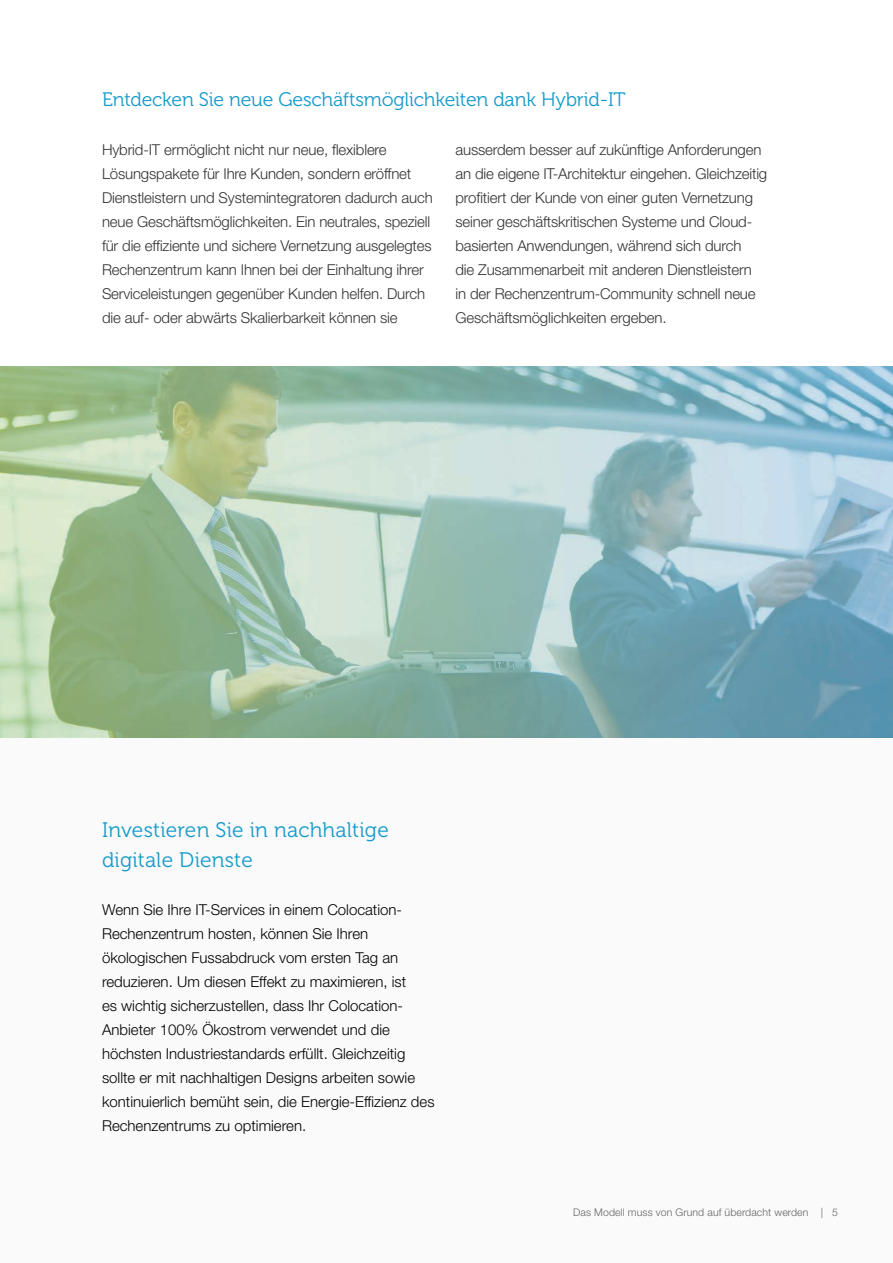
<style>
.page{position:relative;width:893px;height:1263px;background:#fff}
.page>*{position:absolute;margin:0;border:0;box-sizing:border-box;transform-origin:0 0}
.Into_-_Text__Grey{font:21px/30.2px "Museo 300";letter-spacing:.01em;color:#169acb}
.Into_-_Text__Grey-2{font:19.5px "Museo 300";letter-spacing:-.01em;color:#169acb}
.Into_-_Text__Grey-3{font:300 15px/24px "Helvetica Neue LT Std";letter-spacing:-.01em;color:#333}
.Into_-_Text__Grey-4{font:300 15px/24px "Helvetica Neue LT Std";color:#000}
.Into_-_Text__Grey-5{font:300 10.5px "Helvetica Neue LT Std";letter-spacing:.01em;color:#656568}
</style>
<div class="page">
<div style="left:0;top:737px;width:893px;height:526px;background:#f9faf9"></div>
<img style="left:0;top:366px;width:893px;height:371px">
<p class="Into_-_Text__Grey-2" style="left:102px;top:88px;width:525px">Entdecken Sie neue Geschäftsmöglichkeiten dank Hybrid-IT</p>
<p class="Into_-_Text__Grey-3" style="left:102px;top:137px;width:332px">Hybrid-IT ermöglicht nicht nur neue, flexiblere Lösungspakete für Ihre Kunden, sondern eröffnet Dienstleistern und Systemintegratoren dadurch auch neue Geschäftsmöglichkeiten. Ein neutrales, speziell für die effiziente und sichere Vernetzung ausgelegtes Rechenzentrum kann Ihnen bei der Einhaltung ihrer Serviceleistungen gegenüber Kunden helfen. Durch die auf- oder abwärts Skalierbarkeit können sie</p>
<p class="Into_-_Text__Grey-3" style="left:455px;top:137px;width:313px">ausserdem besser auf zukünftige Anforderungen an die eigene IT-Architektur eingehen. Gleichzeitig profitiert der Kunde von einer guten Vernetzung seiner geschäftskritischen Systeme und Cloud&shy;basierten Anwendungen, während sich durch<br>die Zusammenarbeit mit anderen Dienstleistern<br>in der Rechenzentrum-Community schnell neue Geschäftsmöglichkeiten ergeben.</p>
<p class="Into_-_Text__Grey" style="left:102px;top:815px;width:288px">Investieren Sie in nachhaltige digitale Dienste</p>
<p class="Into_-_Text__Grey-4" style="left:102px;top:897px;width:334px">Wenn Sie Ihre IT-Services in einem Colocation-Rechenzentrum hosten, können Sie Ihren ökologischen Fussabdruck vom ersten Tag an reduzieren. Um diesen Effekt zu maximieren, ist<br>es wichtig sicherzustellen, dass Ihr Colocation-Anbieter 100% Ökostrom verwendet und die höchsten Industriestandards erfüllt. Gleichzeitig sollte er mit nachhaltigen Designs arbeiten sowie kontinuierlich bemüht sein, die Energie-Effizienz des Rechenzentrums zu optimieren.</p>
<p class="Into_-_Text__Grey-5" style="left:573px;top:1205px;width:266px">Das Modell muss von Grund auf überdacht werden | 5</p>
</div>
